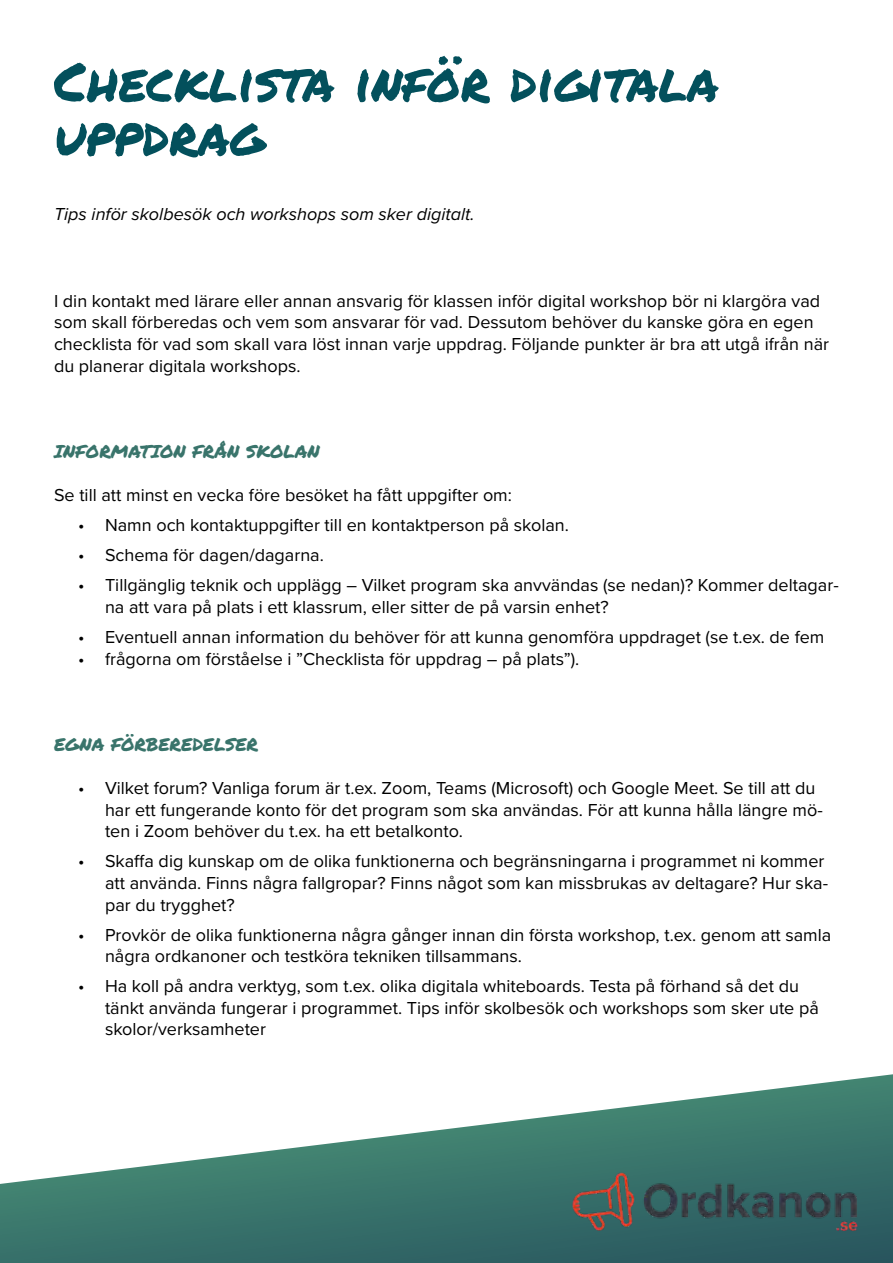
<style>
.page{position:relative;width:893px;height:1263px;background:#fff}
.page>*{position:absolute;margin:0;border:0;box-sizing:border-box;transform-origin:0 0}
.t1{font:54px/54px "Permanent Marker";color:#03505c}
.t2{font:18px/21.6px "Proxima Nova";color:#000}
.t3{font:italic 18px "Proxima Nova";color:#000}
.t4{font:18px "Permanent Marker";color:#39746b}
</style>
<div class="page">
<svg style="left:0;top:1074px;width:893px;height:189px"></svg>
<img style="left:528px;top:1126px;width:365px;height:137px">
<h1 class="t1" style="left:54px;top:53px;width:666px">Checklista inför digitala uppdrag</h1>
<p class="t3" style="left:54px;top:201px;width:422px">Tips inför skolbesök och workshops som sker digitalt.</p>
<p class="t2" style="left:54px;top:289px;width:777px">I din kontakt med lärare eller annan ansvarig för klassen inför digital workshop bör ni klargöra vad som skall förberedas och vem som ansvarar för vad. Dessutom behöver du kanske göra en egen checklista för vad som skall vara löst innan varje uppdrag. Följande punkter är bra att utgå ifrån när du planerar digitala workshops.</p>
<p class="t4" style="left:54px;top:438px;width:267px">INFORMATION FRÅN SKOLAN</p>
<p class="t2" style="left:54px;top:484px;width:459px">Se till att minst en vecka före besöket ha fått uppgifter om:</p>
<p class="t2" style="left:78px;top:514px;width:492px">• Namn och kontaktuppgifter till en kontaktperson på skolan.</p>
<p class="t2" style="left:78px;top:544px;width:247px">• Schema för dagen/dagarna.</p>
<p class="t2" style="left:105px;top:574px;width:735px;text-indent:-27px">• Tillgänglig teknik och upplägg – Vilket program ska anvvändas (se nedan)? Kommer deltagar&shy;na att vara på plats i ett klassrum, eller sitter de på varsin enhet?</p>
<p class="t2" style="left:78px;top:625px;width:748px">• Eventuell annan information du behöver för att kunna genomföra uppdraget (se t.ex. de fem</p>
<p class="t2" style="left:78px;top:647px;width:503px">• frågorna om förståelse i ”Checklista för uppdrag – på plats”).</p>
<p class="t4" style="left:54px;top:731px;width:206px">EGNA FÖRBEREDELSER</p>
<p class="t2" style="left:105px;top:776px;width:719px;text-indent:-27px">• Vilket forum? Vanliga forum är t.ex. Zoom, Teams (Microsoft) och Google Meet. Se till att du har ett fungerande konto för det program som ska användas. För att kunna hålla längre mö&shy;ten i Zoom behöver du t.ex. ha ett betalkonto.</p>
<p class="t2" style="left:105px;top:850px;width:725px;text-indent:-27px">• Skaffa dig kunskap om de olika funktionerna och begränsningarna i programmet ni kommer att använda. Finns några fallgropar? Finns något som kan missbrukas av deltagare? Hur ska&shy;par du trygghet?</p>
<p class="t2" style="left:105px;top:923px;width:728px;text-indent:-27px">• Provkör de olika funktionerna några gånger innan din första workshop, t.ex. genom att samla några ordkanoner och testköra tekniken tillsammans.</p>
<p class="t2" style="left:105px;top:974px;width:715px;text-indent:-27px">• Ha koll på andra verktyg, som t.ex. olika digitala whiteboards. Testa på förhand så det du tänkt använda fungerar i programmet. Tips inför skolbesök och workshops som sker ute på skolor/verksamheter</p>
</div>
